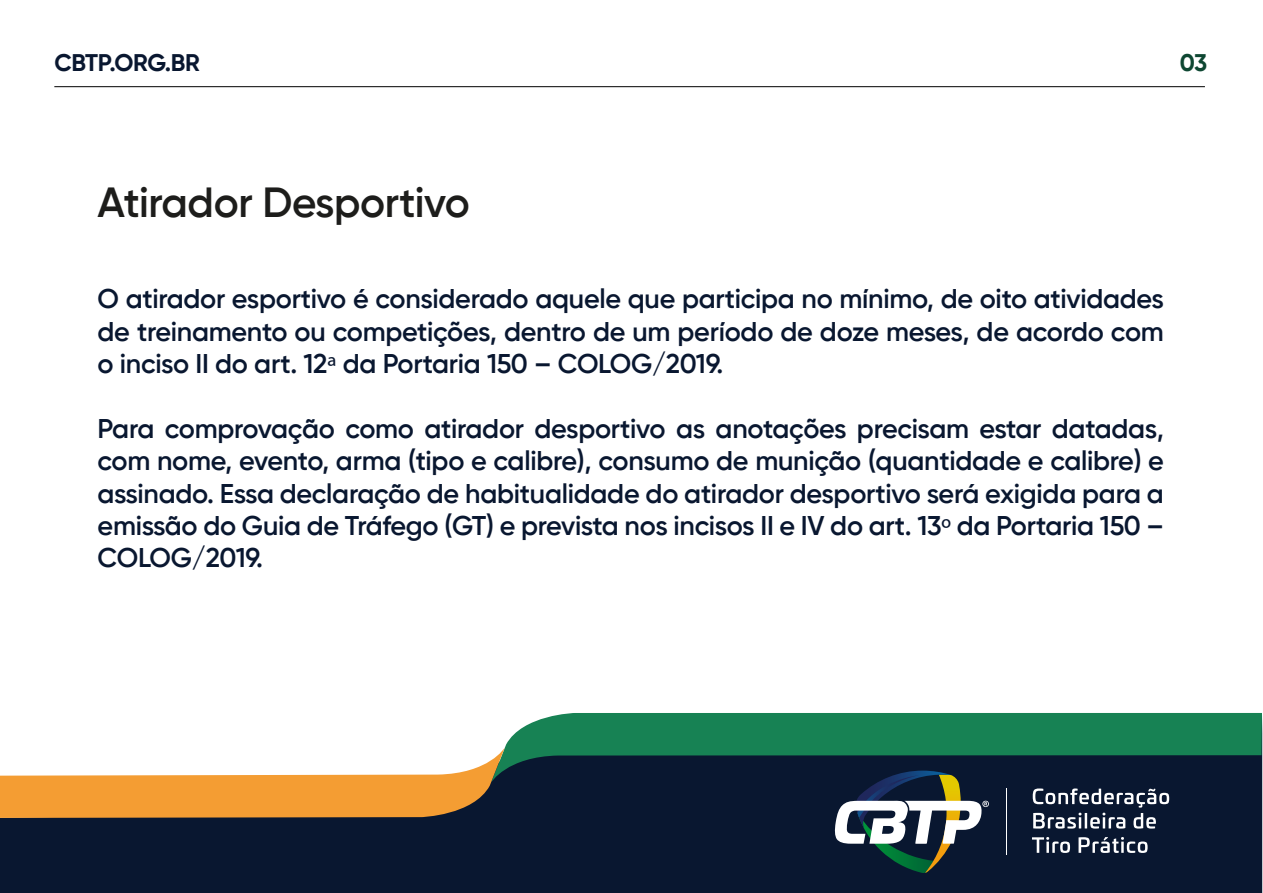
<style>
.page{position:relative;width:1263px;height:893px;background:#fff}
.page>*{position:absolute;margin:0;border:0;box-sizing:border-box;transform-origin:0 0}
.t1{font:600 42px "Gilroy";letter-spacing:-.01em;color:#1d1d1b}
.t2{font:600 27px/32.4px "Gilroy";letter-spacing:-.01em;color:#091730;text-align:justify}
.t3{font:700 24px "Gilroy";letter-spacing:-.015em;color:#091730}
.t4{font:700 24px "Gilroy";color:#0e4732}
.s1{font-family:"Myriad Pro";font-weight:400}
</style>
<div class="page">
<hr style="left:54px;top:86px;width:1151px;height:1px;background:#000">
<div style="left:0;top:782px;width:1262px;height:111px;background:#091730"></div>
<svg style="left:504px;top:713px;width:758px;height:69px;background:#155d49"></svg>
<svg style="left:0;top:748px;width:505px;height:70px"></svg>
<svg style="left:834px;top:771px;width:155px;height:102px"></svg>
<hr style="left:1006px;top:789px;width:1px;height:66px;background:#fff">
<svg style="left:1033px;top:788px;width:136px;height:41px"></svg>
<svg style="left:1032px;top:837px;width:38px;height:16px"></svg>
<svg style="left:1078px;top:837px;width:69px;height:16px"></svg>
<p class="t3" style="left:54px;top:48px;width:147px">CBTP.ORG.BR</p>
<p class="t4" style="left:1180px;top:48px;width:29px">03</p>
<h1 class="t1" style="left:98px;top:176px;width:374px">Atirador Desportivo</h1>
<p class="t2" style="left:98px;top:282px;width:1068px">O atirador esportivo é considerado aquele que participa no mínimo, de oito atividades de treinamento ou competições, dentro de um período de doze meses, de acordo com o inciso II do art. 12<span class="s1">ª</span> da Portaria 150 – COLOG/2019.</p>
<p class="t2" style="left:98px;top:412px;width:1068px">Para comprovação como atirador desportivo as anotações precisam estar datadas, com nome, evento, arma (tipo e calibre), consumo de munição (quantidade e calibre) e assinado. Essa declaração de habitualidade do atirador desportivo será exigida para a emissão do Guia de Tráfego (GT) e prevista nos incisos II e IV do art. 13<span class="s1">º</span> da Portaria 150 – COLOG/2019.</p>
</div>
